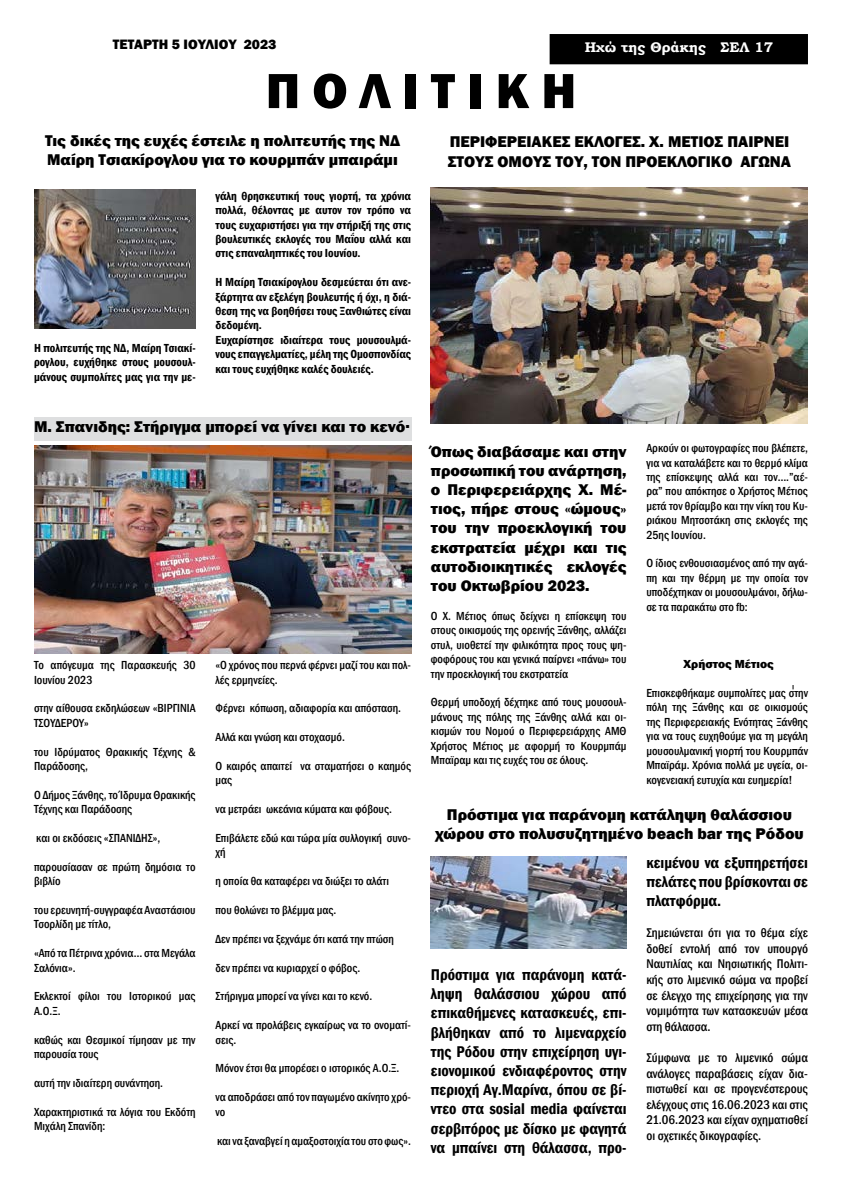
<style>
.page{position:relative;width:842px;height:1191px;background:#fff}
.page>*{position:absolute;margin:0;border:0;box-sizing:border-box;transform-origin:0 0}
.t1{font:800 51px "Franklin Gothic";letter-spacing:.24em;color:#000}
.t2{font:800 16px/19.2px "Franklin Gothic";color:#000}
.t3{font:600 condensed 16px/19.2px "Franklin Gothic";color:#000;text-align:justify}
.t4{font:800 14px "Franklin Gothic";color:#000}
.t5{font:700 14px "Bookman Old Style";color:#fff}
.t6{font:500 condensed 13px/15.6px "Franklin Gothic";color:#000;text-align:justify}
.t7{font:500 condensed 12px/14.4px "Franklin Gothic";color:#000}
.t8{font:600 condensed 12px/14.4px "Franklin Gothic";color:#000;text-align:justify}
.t9{font:800 12px "Franklin Gothic";color:#000}
</style>
<div class="page">
<div style="left:551px;top:36px;width:255px;height:27px;background:#000"></div>
<div style="left:550px;top:34px;width:258px;height:30px;border:3px solid #000"></div>
<img style="left:34px;top:190px;width:162px;height:139px">
<div style="left:34px;top:417px;width:377px;height:24px;background:#dedfe0"></div>
<img style="left:34px;top:445px;width:377px;height:208px">
<img style="left:431px;top:187px;width:377px;height:237px">
<img style="left:431px;top:856px;width:195px;height:92px">
<p class="t4" style="left:113px;top:35px;width:165px">ΤΕΤΑΡΤΗ 5 ΙΟΥΛΙΟΥ 2023</p>
<p class="t5" style="left:585px;top:37px;width:190px">Ηχώ της Θράκης ΣΕΛ 17</p>
<h1 class="t1" style="left:266px;top:58px;width:312px">ΠΟΛΙΤΙΚΗ</h1>
<h2 class="t2" style="left:45px;top:131px;width:356px">Τις δικές της ευχές έστειλε η πολιτευτής της ΝΔ<br>Μαίρη Τσιακίρογλου για το κουρμπάν μπαιράμι</h2>
<h2 class="t2" style="left:448px;top:132px;width:345px">ΠΕΡΙΦΕΡΕΙΑΚΕΣ ΕΚΛΟΓΕΣ. Χ. ΜΕΤΙΟΣ ΠΑΙΡΝΕΙ<br>ΣΤΟΥΣ ΟΜΟΥΣ ΤΟΥ, ΤΟΝ ΠΡΟΕΚΛΟΓΙΚΟ ΑΓΩΝΑ</h2>
<p class="t8" style="left:34px;top:340px;width:163px">Η πολιτευτής της ΝΔ, Μαίρη Τσιακί&shy;ρογλου, ευχήθηκε στους μουσουλ&shy;μάνους συμπολίτες μας για την με-</p>
<p class="t8" style="left:215px;top:188px;width:197px">γάλη θρησκευτική τους γιορτή, τα χρόνια πολλά, θέλοντας με αυτον τον τρόπο να τους ευχαριστήσει για την στήριξή της στις βουλευτικές εκλογές του Μαΐου αλλά και στις επαναληπτικές του Ιουνίου.</p>
<p class="t8" style="left:215px;top:275px;width:197px;text-align:left">Η Μαίρη Τσιακίρογλου δεσμεύεται ότι ανε&shy;ξάρτητα αν εξελέγη βουλευτής ή όχι, η διά&shy;θεση της να βοηθήσει τους Ξανθιώτες είναι δεδομένη.<br>Ευχαρίστησε ιδιαίτερα τους μουσουλμά&shy;νους επαγγελματίες, μέλη της Ομοσπονδίας και τους ευχήθηκε καλές δουλειές.</p>
<h2 class="t2" style="left:34px;top:417px;width:377px">Μ. Σπανιδης: Στήριγμα μπορεί να γίνει και το κενό.</h2>
<p class="t7" style="left:34px;top:658px;width:163px">Το απόγευμα της Παρασκευής 30<br>Ιουνίου 2023</p>
<p class="t7" style="left:34px;top:701px;width:163px">στην αίθουσα εκδηλώσεων «ΒΙΡΓΙΝΙΑ<br>ΤΣΟΥΔΕΡΟΥ»</p>
<p class="t7" style="left:34px;top:744px;width:163px">του Ιδρύματος Θρακικής Τέχνης &amp;<br>Παράδοσης,</p>
<p class="t7" style="left:34px;top:787px;width:163px">Ο Δήμος Ξάνθης, το Ίδρυμα Θρακικής<br>Τέχνης και Παράδοσης</p>
<p class="t7" style="left:36px;top:830px;width:126px">και οι εκδόσεις «ΣΠΑΝΙΔΗΣ»,</p>
<p class="t7" style="left:34px;top:859px;width:163px">παρουσίασαν σε πρώτη δημόσια το βιβλίο</p>
<p class="t7" style="left:34px;top:902px;width:163px">του ερευνητή-συγγραφέα Αναστάσιου<br>Τσορλίδη με τίτλο,</p>
<p class="t7" style="left:34px;top:946px;width:163px">«Από τα Πέτρινα χρόνια… στα Μεγάλα<br>Σαλόνια».</p>
<p class="t7" style="left:34px;top:989px;width:163px">Εκλεκτοί φίλοι του Ιστορικού μας<br>Α.Ο.Ξ.</p>
<p class="t7" style="left:34px;top:1032px;width:163px">καθώς και Θεσμικοί τίμησαν με την παρουσία τους</p>
<p class="t7" style="left:34px;top:1075px;width:131px">αυτή την ιδιαίτερη συνάντηση.</p>
<p class="t7" style="left:34px;top:1104px;width:163px">Χαρακτηριστικά τα λόγια του Εκδότη<br>Μιχάλη Σπανίδη:</p>
<p class="t7" style="left:215px;top:658px;width:197px">«Ο χρόνος που περνά φέρνει μαζί του και πολ&shy;λές ερμηνείες.</p>
<p class="t7" style="left:215px;top:701px;width:187px">Φέρνει κόπωση, αδιαφορία και απόσταση.</p>
<p class="t7" style="left:215px;top:730px;width:131px">Αλλά και γνώση και στοχασμό.</p>
<p class="t7" style="left:215px;top:758px;width:197px">Ο καιρός απαιτεί να σταματήσει ο καημός μας</p>
<p class="t7" style="left:215px;top:802px;width:178px">να μετράει ωκεάνια κύματα και φόβους.</p>
<p class="t7" style="left:215px;top:830px;width:197px">Επιβάλετε εδώ και τώρα μία συλλογική συνο&shy;χή</p>
<p class="t7" style="left:215px;top:874px;width:175px">η οποία θα καταφέρει να διώξει το αλάτι</p>
<p class="t7" style="left:215px;top:902px;width:122px">που θολώνει το βλέμμα μας.</p>
<p class="t7" style="left:215px;top:931px;width:180px">Δεν πρέπει να ξεχνάμε ότι κατά την πτώση</p>
<p class="t7" style="left:215px;top:960px;width:146px">δεν πρέπει να κυριαρχεί ο φόβος.</p>
<p class="t7" style="left:215px;top:989px;width:158px">Στήριγμα μπορεί να γίνει και το κενό.</p>
<p class="t7" style="left:215px;top:1018px;width:197px">Αρκεί να προλάβεις εγκαίρως να το ονοματί&shy;σεις.</p>
<p class="t7" style="left:215px;top:1061px;width:186px">Μόνον έτσι θα μπορέσει ο ιστορικός Α.Ο.Ξ.</p>
<p class="t7" style="left:215px;top:1090px;width:197px">να αποδράσει από τον παγωμένο ακίνητο χρό&shy;νο</p>
<p class="t7" style="left:217px;top:1133px;width:195px">και να ξαναβγεί η αμαξοστοιχία του στο φως».</p>
<p class="t7" style="left:646px;top:441px;width:163px;text-align:justify">Αρκούν οι φωτογραφίες που βλέπετε, για να καταλάβετε και το θερμό κλίμα της επίσκεψης αλλά και τον….”αέ&shy;ρα” που απόκτησε ο Χρήστος Μέτιος μετά τον θρίαμβο και την νίκη του Κυ&shy;ριάκου Μητσοτάκη στις εκλογές της 25ης Ιουνίου.</p>
<p class="t7" style="left:646px;top:556px;width:163px;text-align:justify">Ο ίδιος ενθουσιασμένος από την αγά&shy;πη και την θέρμη με την οποία τον υποδέχτηκαν οι μουσουλμάνοι, δήλω&shy;σε τα παρακάτω στο fb:</p>
<h2 class="t2" style="left:431px;top:441px;width:197px;text-align:justify">Όπως διαβάσαμε και στην προσωπική του ανάρτηση, ο Περιφερειάρχης Χ. Μέ&shy;τιος, πήρε στους «ώμους» του την προεκλογική του εκστρατεία μέχρι και τις αυτοδιοικητικές εκλογές του Οκτωβρίου 2023.</h2>
<p class="t7" style="left:431px;top:608px;width:197px;text-align:justify">Ο Χ. Μέτιος όπως δείχνει η επίσκεψη του στους οικισμούς της ορεινής Ξάνθης, αλλάζει στυλ, υιοθετεί την φιλικότητα προς τους ψη&shy;φοφόρους του και γενικά παίρνει «πάνω» του την προεκλογική του εκστρατεία</p>
<p class="t7" style="left:431px;top:695px;width:197px;text-align:justify">Θερμή υποδοχή δέχτηκε από τους μουσουλ&shy;μάνους της πόλης της Ξάνθης αλλά και οι&shy;κισμών του Νομού ο Περιφερειάρχης ΑΜΘ Χρήστος Μέτιος με αφορμή το Κουρμπάμ Μπαϊραμ και τις ευχές του σε όλους.</p>
<p class="t9" style="left:683px;top:656px;width:92px">Χρήστος Μέτιος</p>
<p class="t7" style="left:646px;top:686px;width:163px;text-align:justify">Επισκεφθήκαμε συμπολίτες μας στην πόλη της Ξάνθης και σε οικισμούς της Περιφερειακής Ενότητας Ξάνθης για να τους ευχηθούμε για τη μεγάλη μουσουλμανική γιορτή του Κουρμπάν Μπαϊράμ. Χρόνια πολλά με υγεία, οι&shy;κογενειακή ευτυχία και ευημερία!</p>
<h2 class="t2" style="left:435px;top:804px;width:370px;text-align:center">Πρόστιμα για παράνομη κατάληψη θαλάσσιου χώρου στο πολυσυζητημένο beach bar της Ρόδου</h2>
<p class="t3" style="left:431px;top:964px;width:197px">Πρόστιμα για παράνομη κατά&shy;ληψη θαλάσσιου χώρου από επικαθήμενες κατασκευές, επι&shy;βλήθηκαν από το λιμεναρχείο της Ρόδου στην επιχείρηση υγι&shy;ειονομικού ενδιαφέροντος στην περιοχή Αγ.Μαρίνα, όπου σε βί&shy;ντεο στα sosial media φαίνεται σερβιτόρος με δίσκο με φαγητά να μπαίνει στη θάλασσα, προ-</p>
<h2 class="t3" style="left:646px;top:852px;width:163px">κειμένου να εξυπηρετήσει πελάτες που βρίσκονται σε πλατφόρμα.</h2>
<p class="t6" style="left:646px;top:925px;width:163px">Σημειώνεται ότι για το θέμα είχε δοθεί εντολή από τον υπουργό Ναυτιλίας και Νησιωτικής Πολιτι&shy;κής στο λιμενικό σώμα να προβεί σε έλεγχο της επιχείρησης για την νομιμότητα των κατασκευών μέσα στη θάλασσα.</p>
<p class="t6" style="left:646px;top:1049px;width:163px">Σύμφωνα με το λιμενικό σώμα ανάλογες παραβάσεις είχαν δια&shy;πιστωθεί και σε προγενέστερους ελέγχους στις 16.06.2023 και στις 21.06.2023 και είχαν σχηματισθεί οι σχετικές δικογραφίες.</p>
</div>
